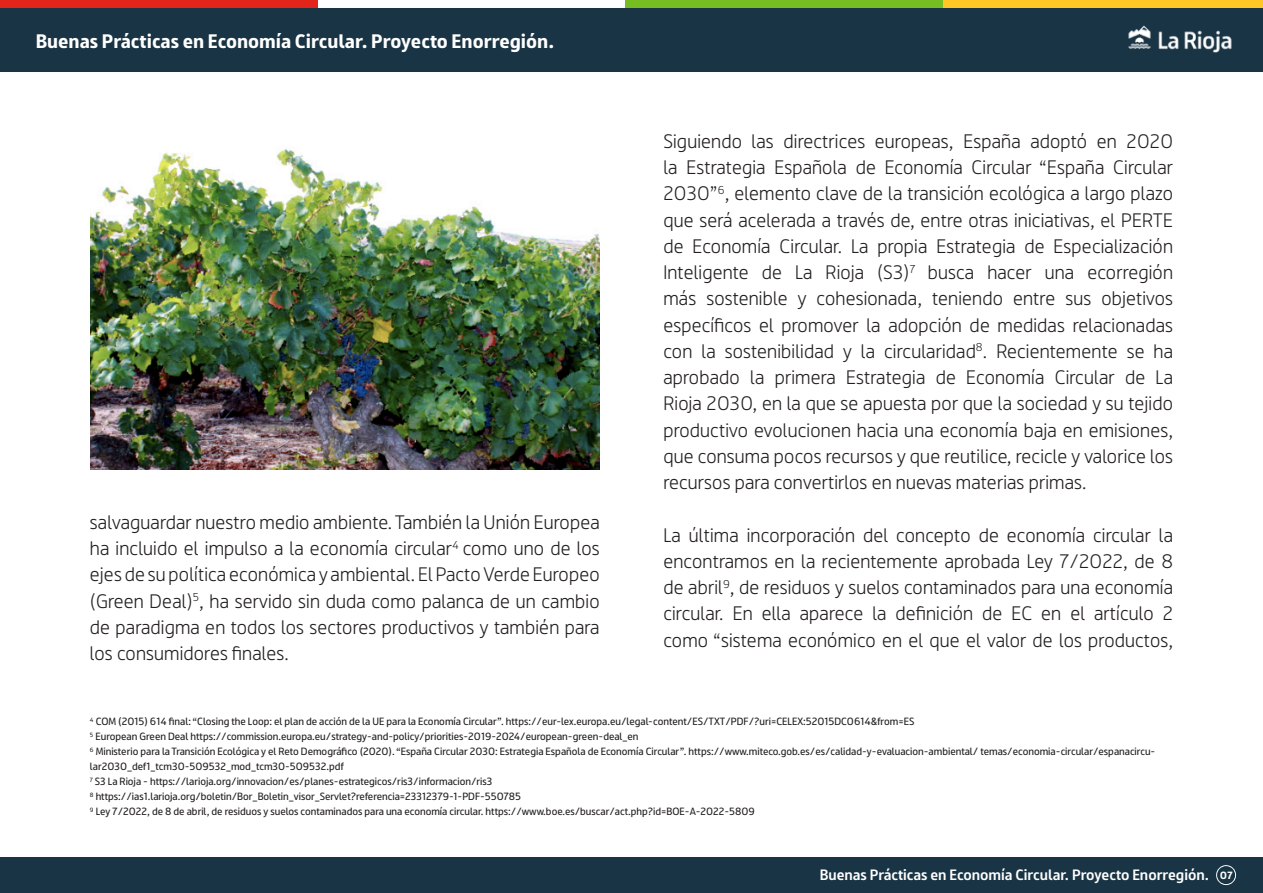
<style>
.page{position:relative;width:1263px;height:893px;background:#fff}
.page>*{position:absolute;margin:0;border:0;box-sizing:border-box;transform-origin:0 0}
.t1{font:19.5px/26.2px "Riojana";letter-spacing:.01em;color:#231f20;text-align:justify}
.t2{font:700 19.5px "Riojana";color:#fff}
.t3{font:600 15px "Riojana";color:#fff}
.t4{font:10.5px/15px "Riojana";color:#231f20}
.s1{font-weight:700;font-size:10.5px}
</style>
<div class="page">
<div style="left:0;top:857px;width:1263px;height:36px;background:#193444"></div>
<div style="left:0;top:0;width:1263px;height:72px;background:#193444"></div>
<div style="left:939px;top:0;width:324px;height:8px;background:#ffc726"></div>
<div style="left:448px;top:0;width:494px;height:8px;background:#75bd21"></div>
<div style="left:317px;top:0;width:308px;height:8px;background:#fff"></div>
<div style="left:0;top:0;width:317px;height:8px;background:#e3241a"></div>
<svg style="left:1216px;top:865px;width:20px;height:20px"></svg>
<img style="left:1128px;top:25px;width:104px;height:28px">
<img style="left:90px;top:148px;width:510px;height:322px">
<p class="t2" style="left:36px;top:24px;width:520px">Buenas Prácticas en Economía Circular. Proyecto Enorregión.</p>
<p class="t1" style="left:90px;top:506px;width:511px">salvaguardar nuestro medio ambiente. También la Unión Europea ha incluido el impulso a la economía circular<sup>4</sup> como uno de los ejes de su política económica y ambiental. El Pacto Verde Europeo (Green Deal)<sup>5</sup>, ha servido sin duda como palanca de un cambio de paradigma en todos los sectores productivos y también para los consumidores finales.</p>
<p class="t1" style="left:663px;top:125px;width:511px">Siguiendo las directrices europeas, España adoptó en 2020 la Estrategia Española de Economía Circular “España Circular 2030”<sup>6</sup>, elemento clave de la transición ecológica a largo plazo que será acelerada a través de, entre otras iniciativas, el PERTE de Economía Circular. La propia Estrategia de Especialización Inteligente de La Rioja (S3)<sup>7</sup> busca hacer una ecorregión más sostenible y cohesionada, teniendo entre sus objetivos específicos el promover la adopción de medidas relacionadas con la sostenibilidad y la circularidad<sup>8</sup>. Recientemente se ha aprobado la primera Estrategia de Economía Circular de La Rioja 2030, en la que se apuesta por que la sociedad y su tejido productivo evolucionen hacia una economía baja en emisiones, que consuma pocos recursos y que reutilice, recicle y valorice los recursos para convertirlos en nuevas materias primas.</p>
<p class="t1" style="left:663px;top:519px;width:511px">La última incorporación del concepto de economía circular la encontramos en la recientemente aprobada Ley 7/2022, de 8 de abril<sup>9</sup>, de residuos y suelos contaminados para una economía circular. En ella aparece la definición de EC en el artículo 2 como “sistema económico en el que el valor de los productos,</p>
<p class="t4" style="left:90px;top:712px;width:1067px"><sup>4</sup> COM (2015) 614 final: “Closing the Loop: el plan de acción de la UE para la Economía Circular”. https://eur-lex.europa.eu/legal-content/ES/TXT/PDF/?uri=CELEX:52015DC0614&amp;from=ES<br><sup>5</sup> European Green Deal https://commission.europa.eu/strategy-and-policy/priorities-2019-2024/european-green-deal_en<br><sup>6</sup> Ministerio para la Transición Ecológica y el Reto Demográfico (2020). “España Circular 2030: Estrategia Española de Economía Circular”. https://www.miteco.gob.es/es/calidad-y-evaluacion-ambiental/ temas/economia-circular/espanacircu&shy;lar2030_def1_tcm30-509532_mod_tcm30-509532.pdf<br><sup>7</sup> S3 La Rioja - https://larioja.org/innovacion/es/planes-estrategicos/ris3/informacion/ris3<br><sup>8</sup> https://ias1.larioja.org/boletin/Bor_Boletin_visor_Servlet?referencia=23312379-1-PDF-550785<br><sup>9</sup> Ley 7/2022, de 8 de abril, de residuos y suelos contaminados para una economía circular. https://www.boe.es/buscar/act.php?id=BOE-A-2022-5809</p>
<p class="t3" style="left:820px;top:862px;width:414px">Buenas Prácticas en Economía Circular. Proyecto Enorregión. <span class="s1">07</span></p>
</div>
